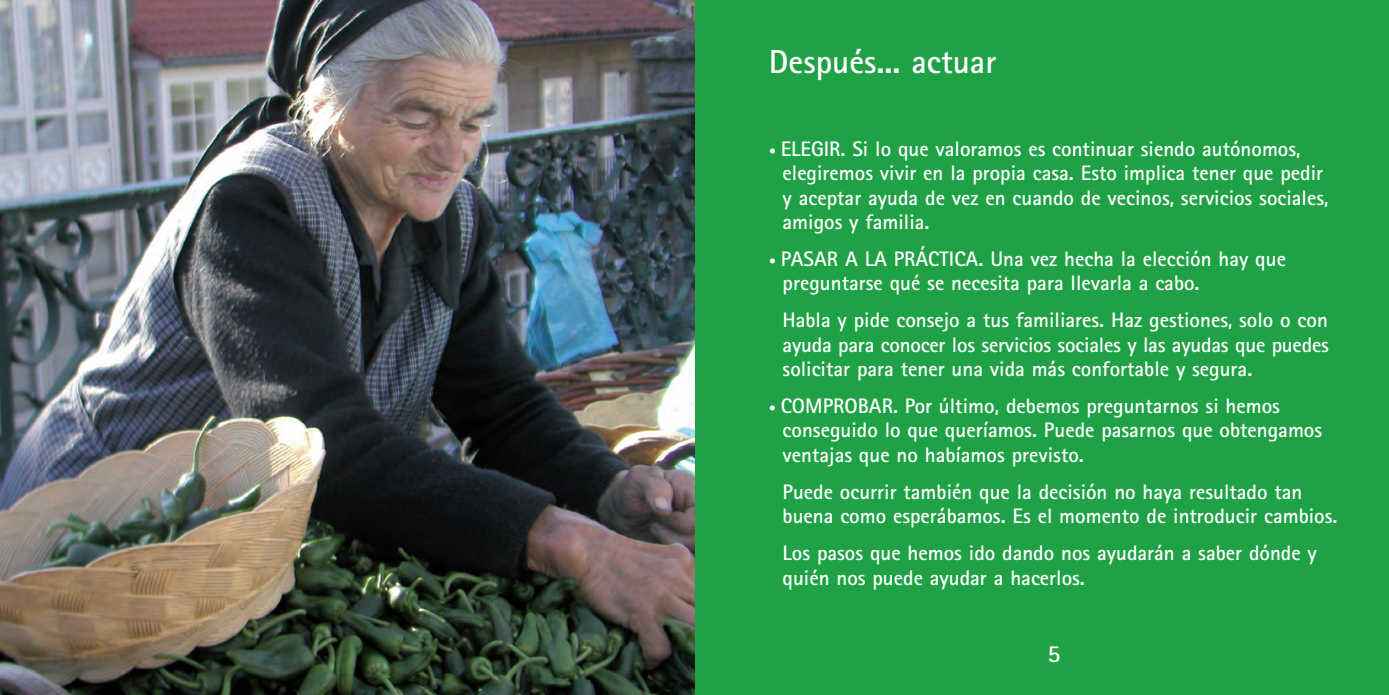
<style>
.page{position:relative;width:1389px;height:695px;background:#fff}
.page>*{position:absolute;margin:0;border:0;box-sizing:border-box;transform-origin:0 0}
.t1{font:700 33.25px "Rotis Sans Serif";color:#fff}
.t2{font:700 24.5px "Rotis Sans Serif";color:#fff}
.t3{font:700 21px/24.5px "Rotis Sans Serif";color:#fff}
.s1{font-size:14px}
</style>
<div class="page">
<div style="left:682px;top:0;width:707px;height:694px;background:#1fa245"></div>
<img style="left:0;top:0;width:694px;height:694px">
<h1 class="t1" style="left:769px;top:50px;width:229px">Después... actuar</h1>
<p class="t3" style="left:783px;top:138px;width:547px;text-indent:-14px"><span class="s1">•</span> ELEGIR. Si lo que valoramos es continuar siendo autónomos, elegiremos vivir en la propia casa. Esto implica tener que pedir y aceptar ayuda de vez en cuando de vecinos, servicios sociales, amigos y familia.</p>
<p class="t3" style="left:783px;top:248px;width:505px;text-indent:-14px"><span class="s1">•</span> PASAR A LA PRÁCTICA. Una vez hecha la elección hay que preguntarse qué se necesita para llevarla a cabo.</p>
<p class="t3" style="left:783px;top:310px;width:548px;text-align:justify">Habla y pide consejo a tus familiares. Haz gestiones, solo o con ayuda para conocer los servicios sociales y las ayudas que puedes solicitar para tener una vida más confortable y segura.</p>
<p class="t3" style="left:783px;top:395px;width:541px;text-indent:-14px"><span class="s1">•</span> COMPROBAR. Por último, debemos preguntarnos si hemos conseguido lo que queríamos. Puede pasarnos que obtengamos ventajas que no habíamos previsto.</p>
<p class="t3" style="left:783px;top:481px;width:556px">Puede ocurrir también que la decisión no haya resultado tan buena como esperábamos. Es el momento de introducir cambios.</p>
<p class="t3" style="left:783px;top:542px;width:536px">Los pasos que hemos ido dando nos ayudarán a saber dónde y quién nos puede ayudar a hacerlos.</p>
<p class="t2" style="left:1048px;top:645px;width:15px">5</p>
</div>
